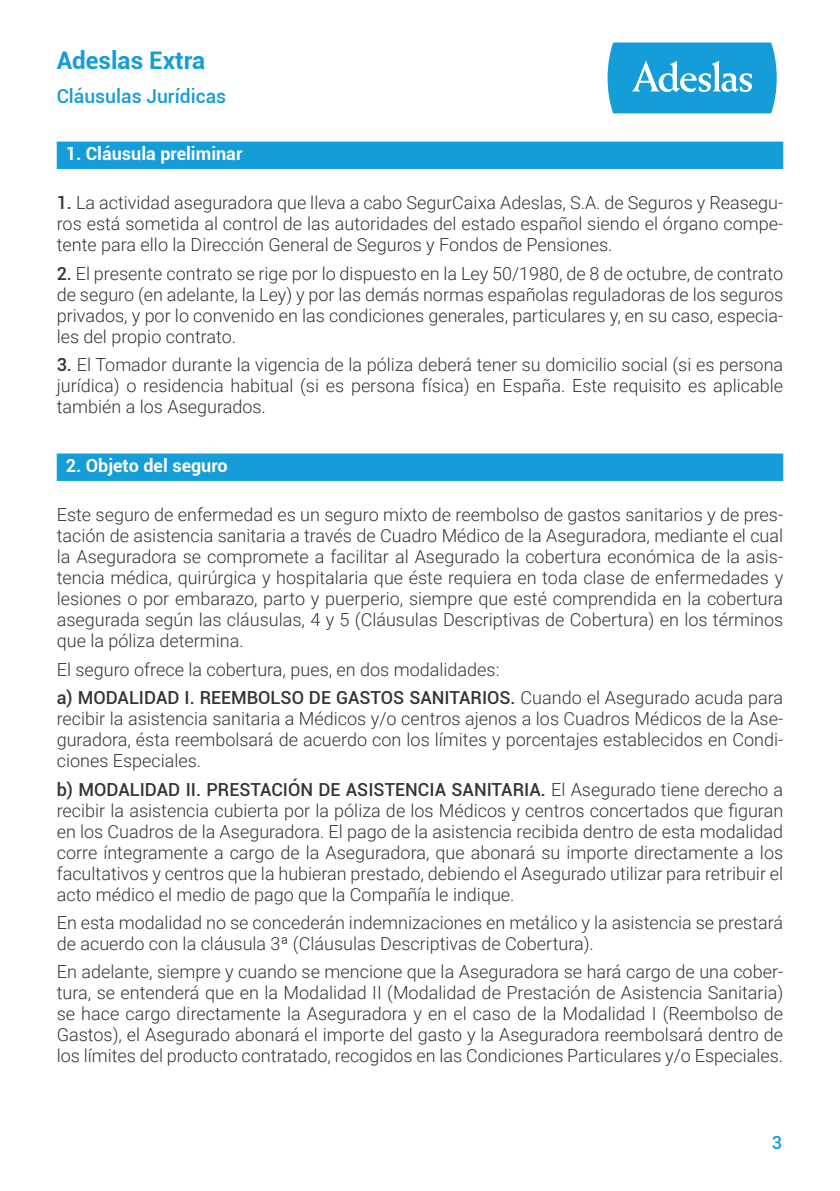
<style>
.page{position:relative;width:840px;height:1191px;background:#fff}
.page>*{position:absolute;margin:0;border:0;box-sizing:border-box;transform-origin:0 0}
.t1{font:700 24.2px "Roboto";color:#149dd9}
.t2{font:500 19.2px "Roboto";color:#149dd9}
.t3{font:300 18px/21px "Roboto";color:#323638;text-align:justify}
.t4{font:700 18px "Roboto";color:#fff}
.t5{font:500 18px "Roboto";color:#149dd9}
.s1{font-weight:500}
</style>
<div class="page">
<svg style="left:607px;top:43px;width:169px;height:70px;background:#2fa8dd"></svg>
<div style="left:57px;top:142px;width:725px;height:27px;background:#149dd9"></div>
<div style="left:57px;top:453px;width:725px;height:28px;background:#149dd9"></div>
<h1 class="t1" style="left:57px;top:44px;width:150px">Adeslas Extra</h1>
<p class="t2" style="left:57px;top:83px;width:171px">Cláusulas Jurídicas</p>
<p class="t4" style="left:66px;top:141px;width:178px">1. Cláusula preliminar</p>
<p class="t3" style="left:57px;top:192px;width:727px"><span class="s1">1.</span> La actividad aseguradora que lleva a cabo SegurCaixa Adeslas, S.A. de Seguros y Reasegu&shy;ros está sometida al control de las autoridades del estado español siendo el órgano compe&shy;tente para ello la Dirección General de Seguros y Fondos de Pensiones.</p>
<p class="t3" style="left:57px;top:262px;width:727px"><span class="s1">2.</span> El presente contrato se rige por lo dispuesto en la Ley 50/1980, de 8 de octubre, de contrato de seguro (en adelante, la Ley) y por las demás normas españolas reguladoras de los seguros privados, y por lo convenido en las condiciones generales, particulares y, en su caso, especia&shy;les del propio contrato.</p>
<p class="t3" style="left:57px;top:353px;width:727px"><span class="s1">3.</span> El Tomador durante la vigencia de la póliza deberá tener su domicilio social (si es persona jurídica) o residencia habitual (si es persona física) en España. Este requisito es aplicable también a los Asegurados.</p>
<p class="t4" style="left:66px;top:453px;width:163px">2. Objeto del seguro</p>
<p class="t3" style="left:57px;top:504px;width:727px">Este seguro de enfermedad es un seguro mixto de reembolso de gastos sanitarios y de pres&shy;tación de asistencia sanitaria a través de Cuadro Médico de la Aseguradora, mediante el cual la Aseguradora se compromete a facilitar al Asegurado la cobertura económica de la asis&shy;tencia médica, quirúrgica y hospitalaria que éste requiera en toda clase de enfermedades y lesiones o por embarazo, parto y puerperio, siempre que esté comprendida en la cobertura asegurada según las cláusulas, 4 y 5 (Cláusulas Descriptivas de Cobertura) en los términos que la póliza determina.</p>
<p class="t3" style="left:57px;top:654px;width:727px;line-height:28.4px">El seguro ofrece la cobertura, pues, en dos modalidades:<br><span class="s1">a) MODALIDAD I. REEMBOLSO DE GASTOS SANITARIOS.</span> Cuando el Asegurado acuda para</p>
<p class="t3" style="left:57px;top:707px;width:727px">recibir la asistencia sanitaria a Médicos y/o centros ajenos a los Cuadros Médicos de la Ase&shy;guradora, ésta reembolsará de acuerdo con los límites y porcentajes establecidos en Condi&shy;ciones Especiales.</p>
<p class="t3" style="left:57px;top:778px;width:727px"><span class="s1">b) MODALIDAD II. PRESTACIÓN DE ASISTENCIA SANITARIA.</span> El Asegurado tiene derecho a recibir la asistencia cubierta por la póliza de los Médicos y centros concertados que figuran en los Cuadros de la Aseguradora. El pago de la asistencia recibida dentro de esta modalidad corre íntegramente a cargo de la Aseguradora, que abonará su importe directamente a los facultativos y centros que la hubieran prestado, debiendo el Asegurado utilizar para retribuir el acto médico el medio de pago que la Compañía le indique.</p>
<p class="t3" style="left:57px;top:911px;width:727px">En esta modalidad no se concederán indemnizaciones en metálico y la asistencia se prestará de acuerdo con la cláusula 3ª (Cláusulas Descriptivas de Cobertura).</p>
<p class="t3" style="left:57px;top:960px;width:727px">En adelante, siempre y cuando se mencione que la Aseguradora se hará cargo de una cober&shy;tura, se entenderá que en la Modalidad II (Modalidad de Prestación de Asistencia Sanitaria) se hace cargo directamente la Aseguradora y en el caso de la Modalidad I (Reembolso de Gastos), el Asegurado abonará el importe del gasto y la Aseguradora reembolsará dentro de los límites del producto contratado, recogidos en las Condiciones Particulares y/o Especiales.</p>
<p class="t5" style="left:771px;top:1129px;width:12px">3</p>
</div>
